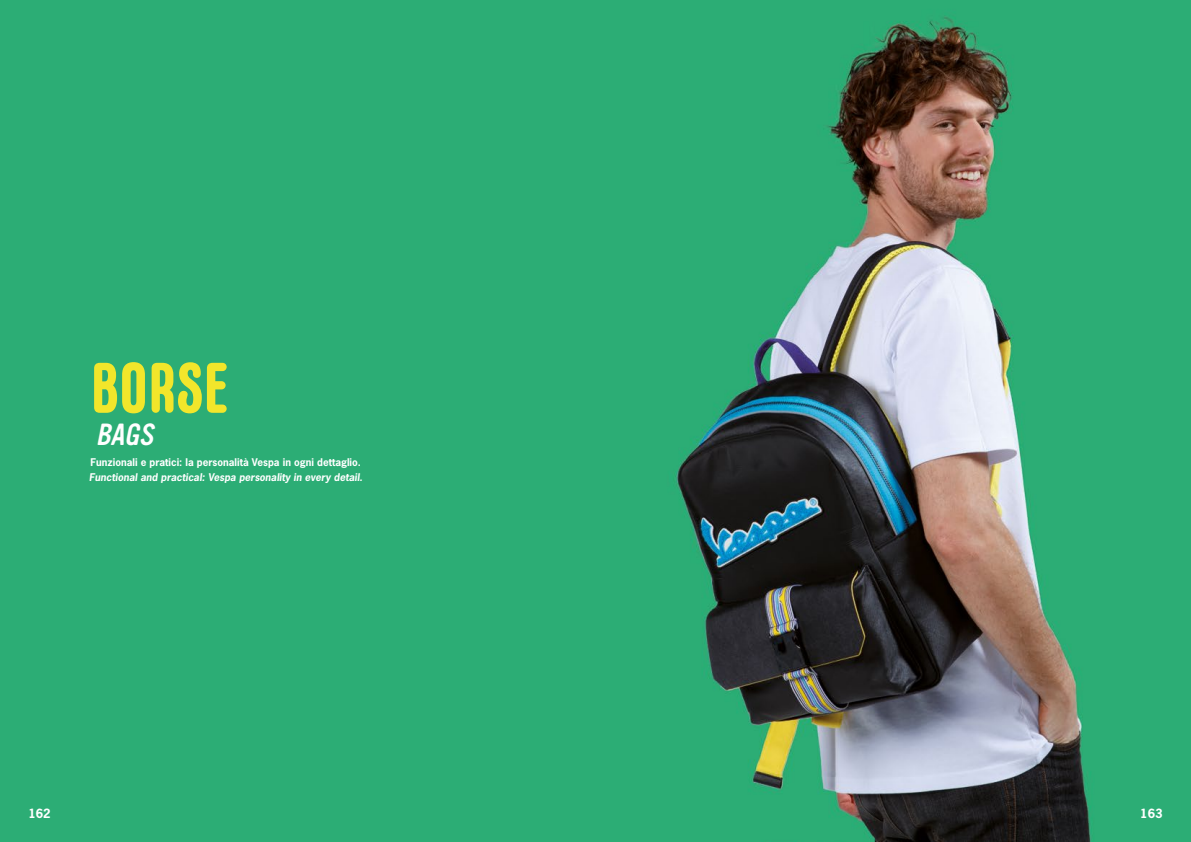
<style>
.page{position:relative;width:1191px;height:842px;background:#fff}
.page>*{position:absolute;margin:0;border:0;box-sizing:border-box;transform-origin:0 0}
.t1{font:700 70px "Carl Marx";color:#f2e62b}
.t2{font:italic 30px "Vinyl OT";color:#fff}
.t3{font:700 12px "News Gothic Std";color:#fff}
.t4{font:700 10px "News Gothic Std";color:#fff}
.t5{font:italic 700 10px "News Gothic Std";color:#fff}
</style>
<div class="page">
<img style="left:0;top:0;width:1191px;height:842px">
<h1 class="t1" style="left:91px;top:348px;width:139px">BORSE</h1>
<h2 class="t2" style="left:96px;top:418px;width:59px">BAGS</h2>
<p class="t4" style="left:91px;top:455px;width:272px">Funzionali e pratici: la personalità Vespa in ogni dettaglio.</p>
<p class="t5" style="left:89px;top:471px;width:275px">Functional and practical: Vespa personality in every detail.</p>
<p class="t3" style="left:28px;top:806px;width:24px">162</p>
<p class="t3" style="left:1140px;top:806px;width:24px">163</p>
</div>
